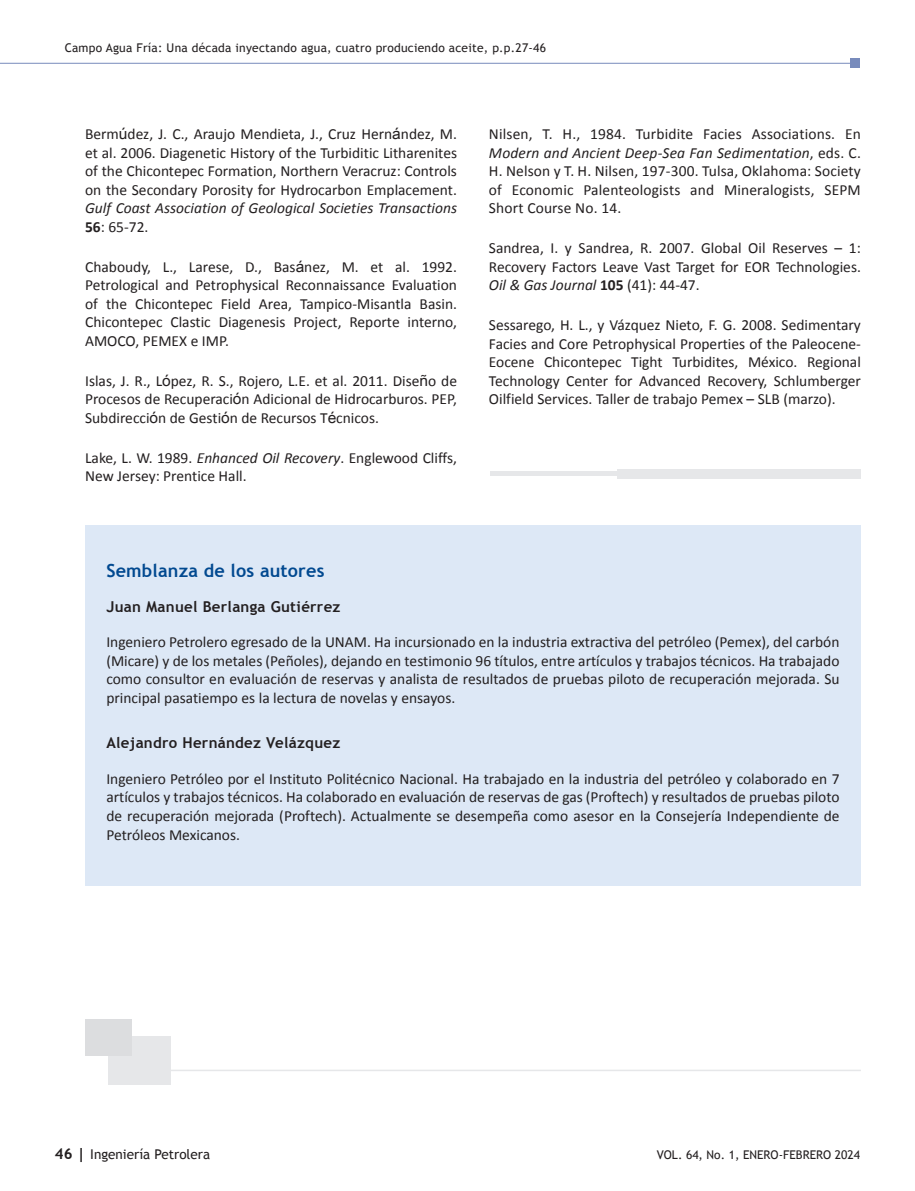
<style>
.page{position:relative;width:915px;height:1191px;background:#fff}
.page>*{position:absolute;margin:0;border:0;box-sizing:border-box;transform-origin:0 0}
.titulosCpoTexto{font:700 18px "Trebuchet MS";letter-spacing:.01em;color:#014990}
.cpoTxt{font:15.45px/18.6px "Calibri";color:#231f20;text-align:justify}
.autoresSemblanzas{font:700 15px "Trebuchet MS";letter-spacing:.02em;color:#231f20}
.t1{font:13.5px "Trebuchet MS";color:#231f20}
.t2{font:12px "Trebuchet MS";letter-spacing:.02em;color:#231f20}
.t3{font:12px "Trebuchet MS";color:#231f20}
.s1{font-family:"Arial Unicode MS"}
.s2{font-style:italic}
.s3{font-weight:700}
.s4{font-weight:700;font-size:15px}
</style>
<div class="page">
<hr style="left:0;top:63px;width:854px;height:1px;background:#788bbc">
<div style="left:850px;top:59px;width:9px;height:9px;background:#788bbc"></div>
<div style="left:85px;top:524px;width:775px;height:361px;background:#dde8f6"></div>
<div style="left:109px;top:1036px;width:62px;height:48px;background:#e6e7e9"></div>
<div style="left:85px;top:1018px;width:47px;height:37px;background:#dcdddf"></div>
<hr style="left:165px;top:1069px;width:695px;height:2px;background:#e6e7e9">
<div style="left:617px;top:469px;width:243px;height:9px;background:#e6e7e9"></div>
<hr style="left:489px;top:472px;width:230px;height:4px;background:#e6e7e9">
<p class="t2" style="left:65px;top:40px;width:482px">Campo Agua Fría: Una década inyectando agua, cuatro produciendo aceite, p.p.27-46</p>
<p class="cpoTxt" style="left:85px;top:124px;width:373px">Berm<span class="s1">ú</span>dez, J. C., Araujo Mendieta, J., Cruz Hern<span class="s1">á</span>ndez, M. et al. 2006. Diagenetic History of the Turbiditic Litharenites of the Chicontepec Formation, Northern Veracruz: Controls on the Secondary Porosity for Hydrocarbon Emplacement.<br><span class="s2">Gulf Coast Association of Geological Societies Transactions </span><span class="s3">56</span>: 65-72.</p>
<p class="cpoTxt" style="left:85px;top:256px;width:373px">Chaboudy, L., Larese, D., Bas<span class="s1">á</span>nez, M. et al. 1992.<br>Petrological and Petrophysical Reconnaissance Evaluation of the Chicontepec Field Area, Tampico-Misantla Basin.<br>Chicontepec Clastic Diagenesis Project, Reporte interno, AMOCO, PEMEX e IMP.</p>
<p class="cpoTxt" style="left:85px;top:370px;width:373px">Islas, J. R., L<span class="s1">ó</span>pez, R. S., Rojero, L.E. et al. 2011. Dise<span class="s1">ñ</span>o de Procesos de Recuperaci<span class="s1">ó</span>n Adicional de Hidrocarburos. PEP, Subdirecci<span class="s1">ó</span>n de Gesti<span class="s1">ó</span>n de Recursos T<span class="s1">é</span>cnicos.</p>
<p class="cpoTxt" style="left:85px;top:447px;width:373px">Lake, L. W. 1989. <span class="s2">Enhanced Oil Recovery</span>. Englewood Cliffs,<br>New Jersey: Prentice Hall.</p>
<p class="cpoTxt" style="left:489px;top:124px;width:373px">Nilsen, T. H., 1984. Turbidite Facies Associations. En <span class="s2">Modern and Ancient Deep-Sea Fan Sedimentation</span>, eds. C.<br>H. Nelson y T. H. Nilsen, 197-300. Tulsa, Oklahoma: Society of Economic Palenteologists and Mineralogists, SEPM Short Course No. 14.</p>
<p class="cpoTxt" style="left:489px;top:238px;width:373px">Sandrea, I. y Sandrea, R. 2007. Global Oil Reserves – 1:<br>Recovery Factors Leave Vast Target for EOR Technologies.<br><span class="s2">Oil &amp; Gas Journal</span> <span class="s3">105</span> (41): 44-47.</p>
<p class="cpoTxt" style="left:489px;top:315px;width:373px">Sessarego, H. L., y Vázquez Nieto, F. G. 2008. Sedimentary Facies and Core Petrophysical Properties of the Paleocene-Eocene Chicontepec Tight Turbidites, México. Regional Technology Center for Advanced Recovery, Schlumberger Oilfield Services. Taller de trabajo Pemex – SLB (marzo).</p>
<p class="titulosCpoTexto" style="left:106px;top:559px;width:219px">Semblanza de los autores</p>
<p class="autoresSemblanzas" style="left:106px;top:597px;width:235px">Juan Manuel Berlanga Gutiérrez</p>
<p class="cpoTxt" style="left:106px;top:632px;width:734px">Ingeniero Petrolero egresado de la UNAM. Ha incursionado en la industria extractiva del petróleo (Pemex), del carbón (Micare) y de los metales (Peñoles), dejando en testimonio 96 títulos, entre artículos y trabajos técnicos. Ha trabajado como consultor en evaluación de reservas y analista de resultados de pruebas piloto de recuperación mejorada. Su principal pasatiempo es la lectura de novelas y ensayos.</p>
<p class="autoresSemblanzas" style="left:106px;top:733px;width:235px">Alejandro Hernández Velázquez</p>
<p class="cpoTxt" style="left:106px;top:768px;width:734px">Ingeniero Petróleo por el Instituto Politécnico Nacional. Ha trabajado en la industria del petróleo y colaborado en 7 artículos y trabajos técnicos. Ha colaborado en evaluación de reservas de gas (Proftech) y resultados de pruebas piloto de recuperación mejorada (Proftech). Actualmente se desempeña como asesor en la Consejería Independiente de Petróleos Mexicanos.</p>
<p class="t1" style="left:55px;top:1146px;width:157px"><span class="s4">46 |</span> Ingeniería Petrolera</p>
<p class="t3" style="left:656px;top:1147px;width:205px">VOL. 64, No. 1, ENERO-FEBRERO 2024</p>
</div>
